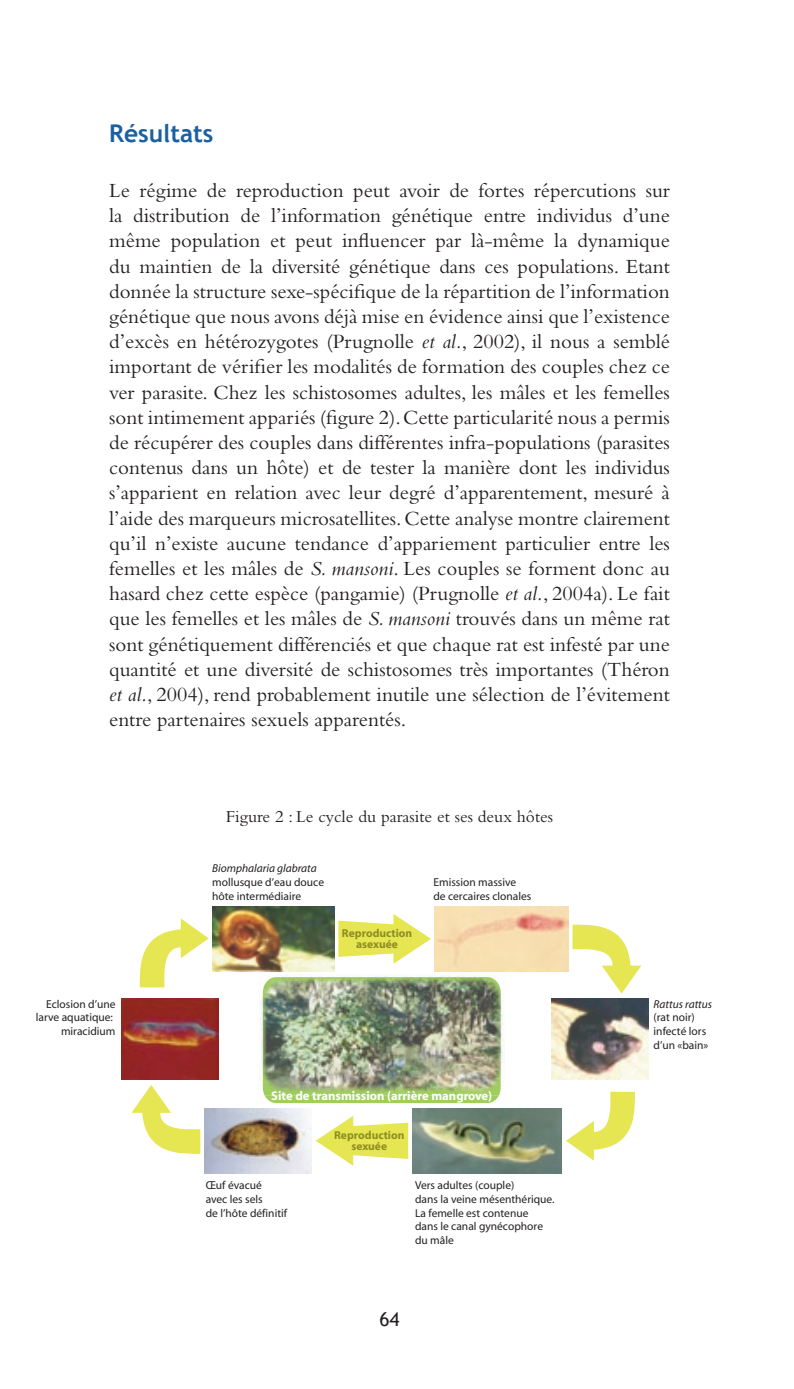
<style>
.page{position:relative;width:794px;height:1389px;background:#fff}
.page>*{position:absolute;margin:0;border:0;box-sizing:border-box;transform-origin:0 0}
.t1{font:700 24.5px "Trebuchet MS";color:#1a60a2}
.t2{font:21px/25.2px "Bembo";color:#231f20;text-align:justify}
.t3{font:19.25px "Trebuchet MS";color:#231f20}
.t4{font:17.5px "Bembo";color:#231f20}
.t5{font:700 12.6px "Myriad";color:#fff}
.t6{font:11.55px/13.8px "Myriad";color:#231f20}
.t7{font:700 11.55px/11.5px "Myriad";color:#8e8d23;text-align:center}
.t8{font:italic 11.55px "Myriad";color:#231f20}
.s1{font-style:italic}
</style>
<div class="page">
<img style="left:551px;top:999px;width:97px;height:81px">
<img style="left:121px;top:999px;width:98px;height:81px">
<div style="left:265px;top:1096px;width:234px;height:7px;background:#a0ce5e"></div>
<img style="left:260px;top:975px;width:245px;height:117px">
<img style="left:263px;top:977px;width:237px;height:119px">
<svg style="left:131px;top:1085px;width:69px;height:69px"></svg>
<svg style="left:566px;top:1092px;width:69px;height:69px"></svg>
<img style="left:412px;top:1108px;width:150px;height:65px">
<img style="left:205px;top:1108px;width:106px;height:65px">
<svg style="left:316px;top:1116px;width:92px;height:50px"></svg>
<svg style="left:139px;top:919px;width:70px;height:68px"></svg>
<svg style="left:572px;top:924px;width:69px;height:70px"></svg>
<img style="left:212px;top:906px;width:123px;height:65px">
<img style="left:435px;top:906px;width:134px;height:65px">
<svg style="left:338px;top:914px;width:93px;height:50px"></svg>
<p class="t1" style="left:109px;top:118px;width:106px">Résultats</p>
<p class="t2" style="left:109px;top:177px;width:562px">Le régime de reproduction peut avoir de fortes répercutions sur la distribution de l’information génétique entre individus d’une même population et peut influencer par là-même la dynamique du maintien de la diversité génétique dans ces populations. Etant donnée la structure sexe-spécifique de la répartition de l’information génétique que nous avons déjà mise en évidence ainsi que l’existence d’excès en hétérozygotes (Prugnolle <span class="s1">et al.</span>, 2002), il nous a semblé important de vérifier les modalités de formation des couples chez ce ver parasite. Chez les schistosomes adultes, les mâles et les femelles sont intimement appariés (figure 2). Cette particularité nous a permis de récupérer des couples dans différentes infra-populations (parasites contenus dans un hôte) et de tester la manière dont les individus s’apparient en relation avec leur degré d’apparentement, mesuré à l’aide des marqueurs microsatellites. Cette analyse montre clairement qu’il n’existe aucune tendance d’appariement particulier entre les femelles et les mâles de <span class="s1">S. mansoni</span>. Les couples se forment donc au hasard chez cette espèce (pangamie) (Prugnolle <span class="s1">et al.</span>, 2004a). Le fait que les femelles et les mâles de <span class="s1">S. mansoni</span> trouvés dans un même rat sont génétiquement différenciés et que chaque rat est infesté par une quantité et une diversité de schistosomes très importantes (Théron <span class="s1">et al.</span>, 2004), rend probablement inutile une sélection de l’évitement entre partenaires sexuels apparentés.</p>
<p class="t4" style="left:226px;top:806px;width:329px">Figure 2 : Le cycle du parasite et ses deux hôtes</p>
<p class="t8" style="left:212px;top:863px;width:106px">Biomphalaria glabrata</p>
<p class="t6" style="left:212px;top:876px;width:113px">mollusque d’eau douce hôte intermédiaire</p>
<p class="t6" style="left:433px;top:876px;width:99px">Emission massive<br>de cercaires clonales</p>
<p class="t6" style="left:36px;top:997px;width:81px;text-align:right">Eclosion d’une larve aquatique: miracidium</p>
<p class="t7" style="left:342px;top:928px;width:72px">Reproduction asexuée</p>
<p class="t5" style="left:271px;top:1089px;width:222px">Site de transmission (arrière mangrove)</p>
<p class="t6" style="left:206px;top:1179px;width:83px">Œuf évacué<br>avec les sels<br>de l’hôte définitif</p>
<p class="t7" style="left:334px;top:1130px;width:72px">Reproduction sexuée</p>
<p class="t6" style="left:415px;top:1179px;width:141px">Vers adultes (couple)<br>dans la veine mésenthérique.<br>La femelle est contenue<br>dans le canal gynécophore du mâle</p>
<p class="t3" style="left:379px;top:1308px;width:11px">64</p>
<p class="t8" style="left:653px;top:998px;width:60px">Rattus rattus</p>
<p class="t6" style="left:653px;top:1011px;width:56px">(rat noir) infecté lors d’un «bain»</p>
</div>
